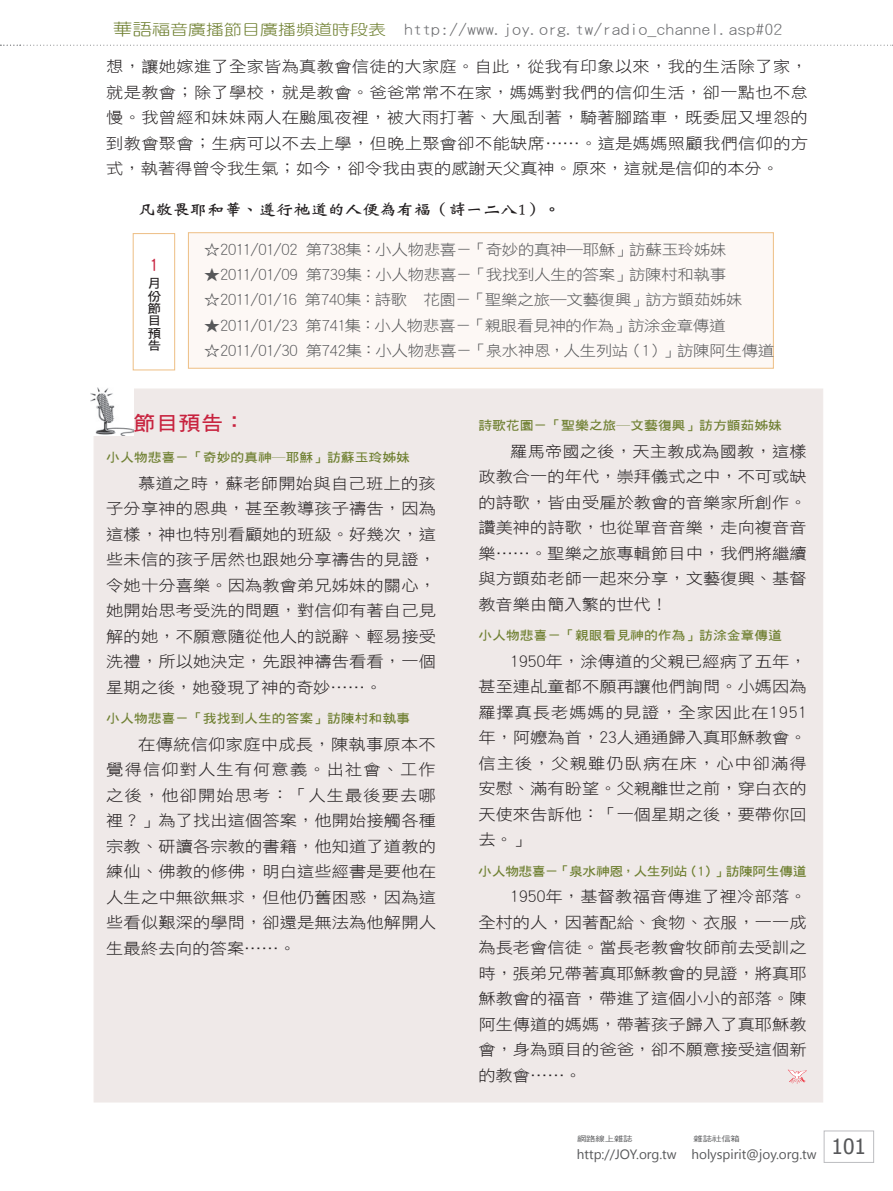
<style>
.page{position:relative;width:893px;height:1191px;background:#fff}
.page>*{position:absolute;margin:0;border:0;box-sizing:border-box;transform-origin:0 0}
.大標{font:20.25px "DF Hei W7 WIN BF";color:#c8233f;scale:1.11 1}
.圖說{font:16.5px "DF Hei W7 WIN BF";color:#c8233f}
.t1{font:15.6px/25.5px "DF Hei W3 WIN BF";color:#231f20;text-align:justify;scale:1.11 1}
.t2{font:15.6px "DF Wei Bei W7 WIN BF";color:#231f20;scale:1.11 1}
.目錄作者{font:15px "DF Yuan W3 WIN BF";color:#6c6d70;scale:1.2 1}
.備註{font:14.85px "DF Hei W3 WIN BF";letter-spacing:-.02em;color:#57585a;scale:1.11 1}
.t3{font:13.5px "Segoe UI";color:#57585a}
.圖說-2{font:12.45px "DF Hei W7 WIN BF";color:#6e7f30;scale:1.11 1}
.圖說-3{font:12.45px "DF Hei W7 WIN BF";letter-spacing:-.025em;color:#6e7f30;scale:1.11 1}
.圖說-4{font:12.45px/12.5px "DF Hei W7 WIN BF";color:#231f20;scale:1.11 1}
.t4{font:7.5px "DF Hei W5 WIN BF";letter-spacing:-.015em;color:#57585a;scale:1.25 1}
.s1{font-size:16.5px;color:#6e7f30}
.s2{color:#6e7f30}
</style>
<div class="page">
<div style="left:824px;top:1130px;width:50px;height:32px;border:1px solid #bcbdc0"></div>
<div style="left:94px;top:388px;width:729px;height:714px;background:#efe9e8"></div>
<svg style="left:0;top:45px;width:893px;height:1px"></svg>
<svg style="left:788px;top:1069px;width:19px;height:15px"></svg>
<img style="left:91px;top:387px;width:42px;height:48px">
<div style="left:188px;top:232px;width:586px;height:137px;background:#fdf8f5"></div>
<p class="目錄作者" style="left:113px;top:22px;width:559px"><span class="s1">華語</span><span class="s2">福音廣播節目廣播頻道時段表</span> http://www.joy.org.tw/radio_channel.asp#02</p>
<p class="t1" style="left:106px;top:54px;width:634px">想，讓她嫁進了全家皆為真教會信徒的大家庭。自此，從我有印象以來，我的生活除了家，就是教會；除了學校，就是教會。爸爸常常不在家，媽媽對我們的信仰生活，卻一點也不怠慢。我曾經和妹妹兩人在颱風夜裡，被大雨打著、大風刮著，騎著腳踏車，既委屈又埋怨的到教會聚會；生病可以不去上學，但晚上聚會卻不能缺席……。這是媽媽照顧我們信仰的方式，執著得曾令我生氣；如今，卻令我由衷的感謝天父真神。原來，這就是信仰的本分。</p>
<p class="t2" style="left:138px;top:201px;width:382px">凡敬畏耶和華、遵行祂道的人便為有福（詩一二八1）。</p>
<p class="圖說" style="left:150px;top:256px;width:10px">1</p>
<p class="圖說-4" style="left:148px;top:277px;width:14px">月份節目預告</p>
<p class="備註" style="left:204px;top:242px;width:472px">☆2011/01/02 第738集：小人物悲喜－「奇妙的真神─耶穌」訪蘇玉玲姊妹</p>
<p class="備註" style="left:204px;top:267px;width:472px">★2011/01/09 第739集：小人物悲喜－「我找到人生的答案」訪陳村和執事</p>
<p class="備註" style="left:204px;top:292px;width:487px">☆2011/01/16 第740集：詩歌　花園－「聖樂之旅─文藝復興」訪方顗茹姊妹</p>
<p class="備註" style="left:204px;top:318px;width:471px">★2011/01/23 第741集：小人物悲喜－「親眼看見神的作為」訪涂金章傳道</p>
<p class="備註" style="left:204px;top:343px;width:515px">☆2011/01/30 第742集：小人物悲喜－「泉水神恩，人生列站（1）」訪陳阿生傳道</p>
<p class="大標" style="left:133px;top:413px;width:103px">節目預告：</p>
<p class="圖說-2" style="left:106px;top:451px;width:275px">小人物悲喜－「奇妙的真神─耶穌」訪蘇玉玲姊妹</p>
<p class="t1" style="left:106px;top:470px;width:298px;text-indent:32px">慕道之時，蘇老師開始與自己班上的孩子分享神的恩典，甚至教導孩子禱告，因為這樣，神也特別看顧她的班級。好幾次，這些未信的孩子居然也跟她分享禱告的見證，令她十分喜樂。因為教會弟兄姊妹的關心，她開始思考受洗的問題，對信仰有著自己見解的她，不願意隨從他人的說辭、輕易接受洗禮，所以她決定，先跟神禱告看看，一個星期之後，她發現了神的奇妙……。</p>
<p class="圖說-2" style="left:106px;top:712px;width:275px">小人物悲喜－「我找到人生的答案」訪陳村和執事</p>
<p class="t1" style="left:106px;top:731px;width:298px;text-indent:32px">在傳統信仰家庭中成長，陳執事原本不覺得信仰對人生有何意義。出社會、工作之後，他卻開始思考：「人生最後要去哪裡？」為了找出這個答案，他開始接觸各種宗教、研讀各宗教的書籍，他知道了道教的練仙、佛教的修佛，明白這些經書是要他在人生之中無欲無求，但他仍舊困惑，因為這些看似艱深的學問，卻還是無法為他解開人生最終去向的答案……。</p>
<p class="圖說-2" style="left:478px;top:419px;width:275px">詩歌花園－「聖樂之旅─文藝復興」訪方顗茹姊妹</p>
<p class="t1" style="left:478px;top:438px;width:297px;text-indent:32px">羅馬帝國之後，天主教成為國教，這樣政教合一的年代，崇拜儀式之中，不可或缺的詩歌，皆由受雇於教會的音樂家所創作。讚美神的詩歌，也從單音音樂，走向複音音樂……。聖樂之旅專輯節目中，我們將繼續與方顗茹老師一起來分享，文藝復興、基督教音樂由簡入繁的世代！</p>
<p class="圖說-2" style="left:478px;top:629px;width:275px">小人物悲喜－「親眼看見神的作為」訪涂金章傳道</p>
<p class="t1" style="left:478px;top:648px;width:297px;text-indent:32px">1950年，涂傳道的父親已經病了五年，甚至連乩童都不願再讓他們詢問。小媽因為羅擇真長老媽媽的見證，全家因此在1951年，阿嬤為首，23人通通歸入真耶穌教會。信主後，父親雖仍臥病在床，心中卻滿得安慰、滿有盼望。父親離世之前，穿白衣的天使來告訴他：「一個星期之後，要帶你回去。」</p>
<p class="圖說-3" style="left:478px;top:865px;width:297px">小人物悲喜－「泉水神恩，人生列站（1）」訪陳阿生傳道</p>
<p class="t1" style="left:478px;top:884px;width:297px;text-indent:32px">1950年，基督教福音傳進了裡冷部落。全村的人，因著配給、食物、衣服，一一成為長老會信徒。當長老教會牧師前去受訓之時，張弟兄帶著真耶穌教會的見證，將真耶穌教會的福音，帶進了這個小小的部落。陳阿生傳道的媽媽，帶著孩子歸入了真耶穌教會，身為頭目的爸爸，卻不願意接受這個新的教會……。</p>
<p class="t4" style="left:577px;top:1135px;width:46px">網路線上雜誌</p>
<p class="t4" style="left:694px;top:1135px;width:39px">雜誌社信箱</p>
<p class="t3" style="left:577px;top:1144px;width:291px">http://JOY.org.tw holyspirit@joy.org.tw <sup>101</sup></p>
</div>
